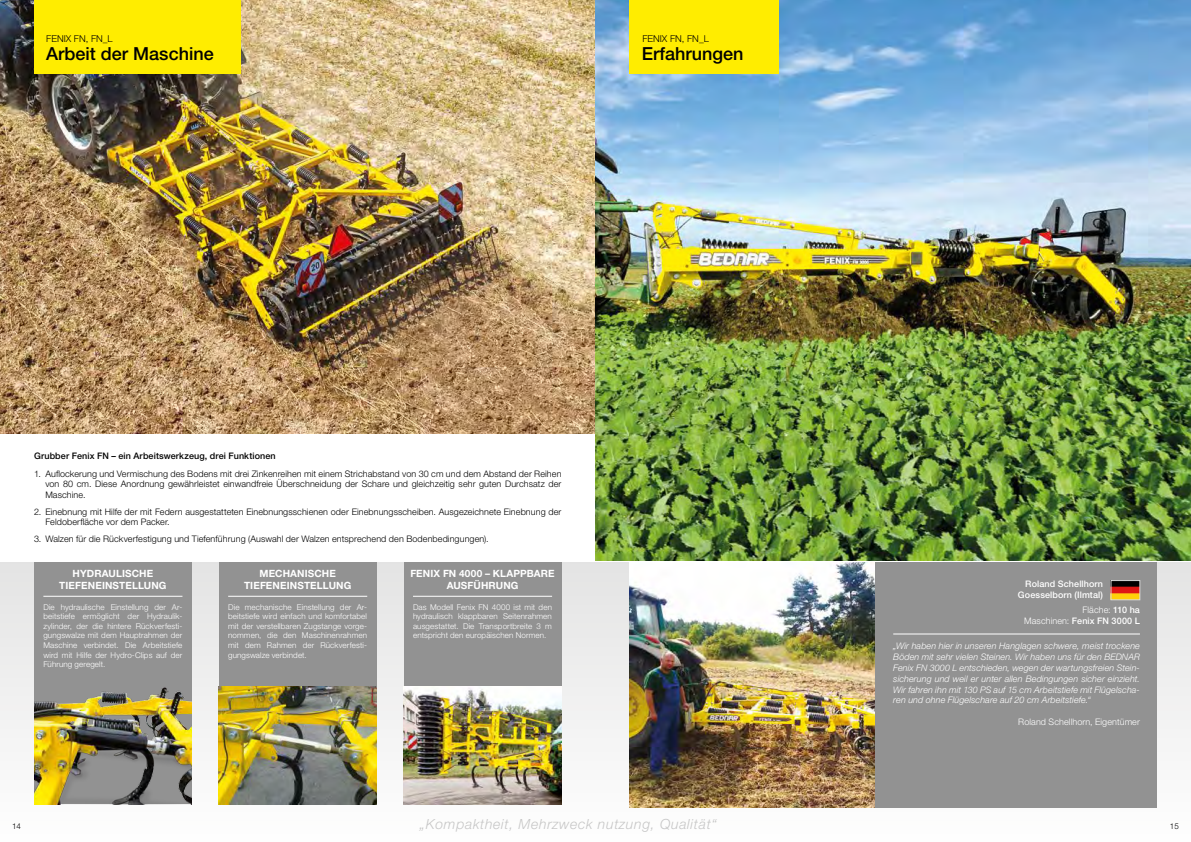
<style>
.page{position:relative;width:1191px;height:842px;background:#fff}
.page>*{position:absolute;margin:0;border:0;box-sizing:border-box;transform-origin:0 0}
.t1{font:500 18px "Helvetica Neue LT Pro";color:#000}
.t2{font:italic 300 14px "Helvetica Neue LT Pro";letter-spacing:.05em;color:#c6c6c6}
.t3{font:700 10px/12px "Helvetica Neue LT Pro";letter-spacing:.01em;color:#fff;text-align:center}
.t4{font:300 9.5px "Helvetica Neue LT Pro";color:#000}
.zakladni_text{font:300 9px/10.8px "Helvetica Neue LT Pro";letter-spacing:.01em;color:#000;text-align:justify}
.t5{font:italic 300 9px/10.8px "Helvetica Neue LT Pro";letter-spacing:.01em;color:#fff;text-align:justify}
.t6{font:300 9px/10.8px "Helvetica Neue LT Pro";letter-spacing:.01em;color:#fff;text-align:right}
.zakladni_text-2{font:500 9px "Helvetica Neue LT Pro";letter-spacing:.01em;color:#000}
.t7{font:500 9px/10.8px "Helvetica Neue LT Pro";letter-spacing:.01em;color:#fff;text-align:right}
.t8{font:300 8px/9.6px "Helvetica Neue LT Pro";letter-spacing:.015em;color:#fff;text-align:justify}
.t9{font:300 8px "Helvetica Neue LT Pro";color:#000}
.s1{font-weight:500}
</style>
<div class="page">
<img style="left:0;top:0;width:595px;height:434px">
<img style="left:595px;top:0;width:596px;height:561px">
<div style="left:0;top:563px;width:1191px;height:279px;background:linear-gradient(to bottom,#e4e4e3,#fefefc)"></div>
<div style="left:34px;top:563px;width:158px;height:241px;background:#929292"></div>
<div style="left:219px;top:563px;width:158px;height:241px;background:#929292"></div>
<div style="left:404px;top:563px;width:157px;height:241px;background:#929292"></div>
<div style="left:874px;top:563px;width:283px;height:245px;background:#929292"></div>
<img style="left:629px;top:563px;width:245px;height:245px">
<img style="left:34px;top:687px;width:158px;height:117px">
<img style="left:404px;top:686px;width:157px;height:118px">
<img style="left:219px;top:686px;width:158px;height:118px">
<img style="left:1112px;top:582px;width:26px;height:16px">
<div style="left:1110px;top:580px;width:30px;height:20px;border:1px solid #dadada"></div>
<div style="left:629px;top:0;width:150px;height:74px;background:#ffed00"></div>
<div style="left:34px;top:0;width:206px;height:74px;background:#ffed00"></div>
<hr style="left:43px;top:596px;width:139px;height:1px;background:#fff">
<hr style="left:228px;top:596px;width:139px;height:1px;background:#fff">
<hr style="left:413px;top:596px;width:139px;height:1px;background:#fff">
<hr style="left:893px;top:633px;width:247px;height:1px;background:#fff">
<p class="t4" style="left:46px;top:32px;width:68px">FENIX FN, FN_L</p>
<p class="t4" style="left:642px;top:32px;width:68px">FENIX FN, FN_L</p>
<p class="t1" style="left:46px;top:43px;width:169px">Arbeit der Maschine</p>
<p class="t1" style="left:642px;top:43px;width:103px">Erfahrungen</p>
<p class="zakladni_text-2" style="left:34px;top:450px;width:243px">Grubber Fenix FN – ein Arbeitswerkzeug, drei Funktionen</p>
<p class="zakladni_text" style="left:45px;top:468px;width:517px;text-indent:-11px">1. Auflockerung und Vermischung des Bodens mit drei Zinkenreihen mit einem Strichabstand von 30 cm und dem Abstand der Reihen von 80 cm. Diese Anordnung gewährleistet einwandfreie Überschneidung der Schare und gleichzeitig sehr guten Durchsatz der Maschine.</p>
<p class="zakladni_text" style="left:45px;top:506px;width:517px;text-indent:-11px">2. Einebnung mit Hilfe der mit Federn ausgestatteten Einebnungsschienen oder Einebnungsscheiben. Ausgezeichnete Einebnung der<br>Feldoberfläche vor dem Packer.</p>
<p class="zakladni_text" style="left:34px;top:533px;width:456px">3. Walzen für die Rückverfestigung und Tiefenführung (Auswahl der Walzen entsprechend den Bodenbedingungen).</p>
<p class="t3" style="left:59px;top:567px;width:109px">HYDRAULISCHE<br>TIEFENEINSTELLUNG</p>
<p class="t3" style="left:244px;top:567px;width:109px">MECHANISCHE<br>TIEFENEINSTELLUNG</p>
<p class="t8" style="left:228px;top:602px;width:140px">Die mechanische Einstellung der Ar&shy;beitstiefe wird einfach und komfortabel mit der verstellbaren Zugstange vorge&shy;nommen, die den Maschinenrahmen mit dem Rahmen der Rückverfesti&shy;gungswalze verbindet.</p>
<p class="t8" style="left:413px;top:602px;width:140px">Das Modell Fenix FN 4000 ist mit den hydraulisch klappbaren Seitenrahmen ausgestattet. Die Transportbreite 3 m entspricht den europäischen Normen.</p>
<p class="t3" style="left:410px;top:567px;width:146px">FENIX FN 4000 – KLAPPBARE<br>AUSFÜHRUNG</p>
<p class="t8" style="left:43px;top:602px;width:140px">Die hydraulische Einstellung der Ar&shy;beitstiefe ermöglicht der Hydraulik&shy;zylinder, der die hintere Rückverfesti&shy;gungswalze mit dem Hauptrahmen der Maschine verbindet. Die Arbeitstiefe wird mit Hilfe der Hydro-Clips auf der Führung geregelt.</p>
<p class="t7" style="left:1018px;top:578px;width:87px">Roland Schellhorn<br>Goesselborn (Ilmtal)</p>
<p class="t6" style="left:1024px;top:604px;width:117px">Fläche: <span class="s1">110 ha<br></span>Maschinen: <span class="s1">Fenix FN 3000 L</span></p>
<p class="t5" style="left:893px;top:641px;width:248px">„Wir haben hier in unseren Hanglagen schwere, meist trockene Böden mit sehr vielen Steinen. Wir haben uns für den BEDNAR Fenix FN 3000 L entschieden, wegen der wartungsfreien Stein&shy;sicherung und weil er unter allen Bedingungen sicher einzieht.<br>Wir fahren ihn mit 130 PS auf 15 cm Arbeitstiefe mit Flügelscha&shy;ren und ohne Flügelschare auf 20 cm Arbeitstiefe.“</p>
<p class="t6" style="left:1018px;top:716px;width:123px">Roland Schellhorn, Eigentümer</p>
<p class="t2" style="left:420px;top:815px;width:298px">„Kompaktheit, Mehrzweck nutzung, Qualität“</p>
<p class="t9" style="left:12px;top:821px;width:10px">14</p>
<p class="t9" style="left:1170px;top:821px;width:10px">15</p>
</div>
